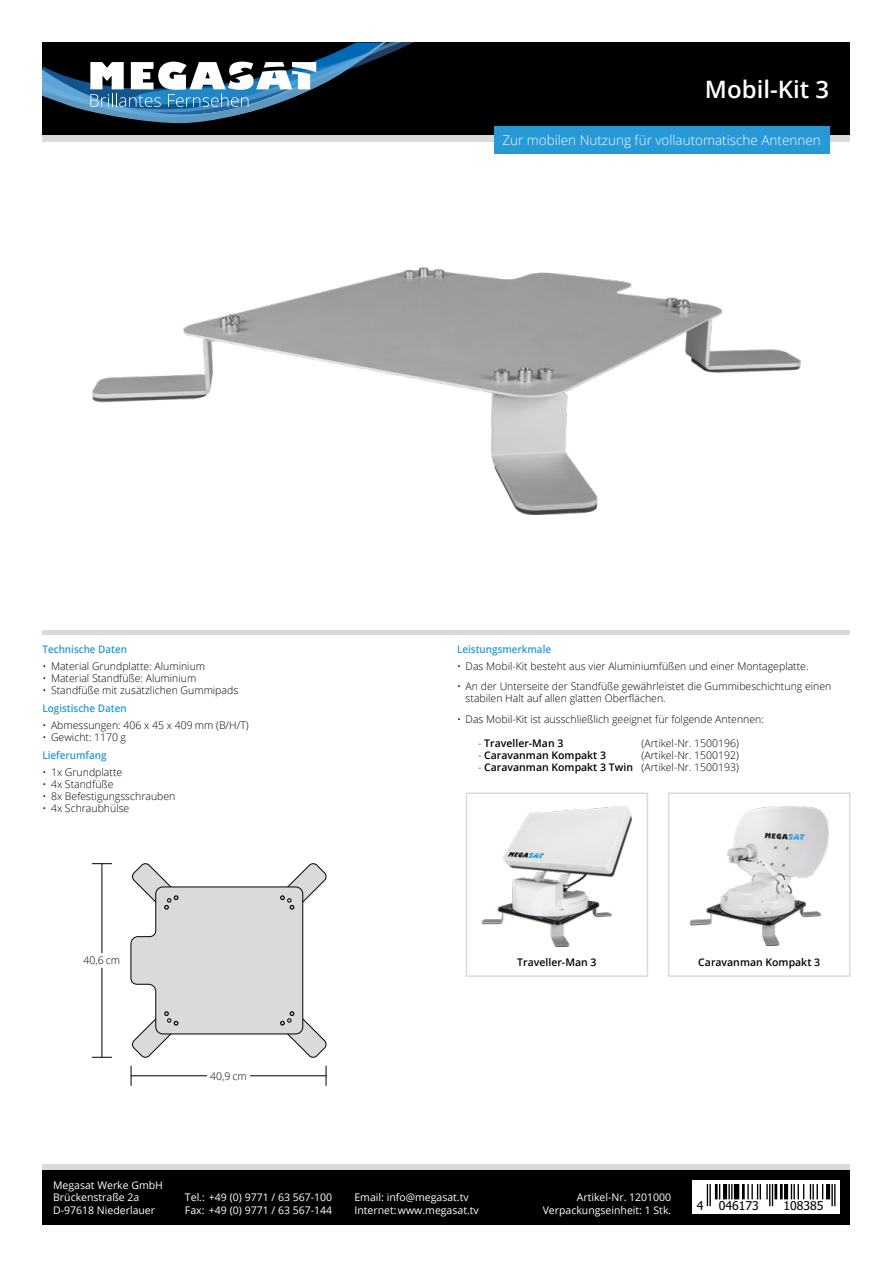
<style>
.page{position:relative;width:893px;height:1263px;background:#fff}
.page>*{position:absolute;margin:0;border:0;box-sizing:border-box;transform-origin:0 0}
.t1{font:600 24px "Open Sans";color:#fff}
.t2{font:300 13.5px "Open Sans";color:#fff}
.t3{font:12.15px "Tahoma";color:#000}
.t4{font:300 10.5px/12px "Open Sans";color:#000}
.t5{font:10.5px/12.6px "Open Sans";color:#fff}
.t6{font:600 10.5px "Open Sans";color:#000}
.t7{font:600 10.5px "Open Sans";color:#2699d6;scale:.94 1}
.s1{font-weight:300}
</style>
<div class="page">
<div style="left:43px;top:43px;width:807px;height:92px;background:#000"></div>
<div style="left:43px;top:135px;width:807px;height:7px;background:#dadada"></div>
<div style="left:43px;top:1164px;width:807px;height:6px;background:#dadada"></div>
<div style="left:43px;top:630px;width:807px;height:5px;background:#dadada"></div>
<div style="left:43px;top:1170px;width:807px;height:54px;background:#000"></div>
<svg style="left:43px;top:43px;width:369px;height:80px"></svg>
<div style="left:466px;top:792px;width:182px;height:185px;border:2px solid #dadada"></div>
<div style="left:668px;top:792px;width:182px;height:185px;border:2px solid #dadada"></div>
<img style="left:483px;top:806px;width:148px;height:140px">
<div style="left:692px;top:1181px;width:148px;height:33px;background:#fff"></div>
<svg style="left:706px;top:1184px;width:129px;height:23px"></svg>
<svg style="left:707px;top:1184px;width:1px;height:22px"></svg>
<hr style="left:709px;top:1184px;width:2px;height:22px;background:#000">
<hr style="left:715px;top:1184px;width:3px;height:15px;background:#000">
<svg style="left:719px;top:1184px;width:1px;height:15px"></svg>
<hr style="left:723px;top:1184px;width:4px;height:15px;background:#000">
<svg style="left:728px;top:1184px;width:4px;height:15px"></svg>
<div style="left:734px;top:1184px;width:5px;height:15px;background:#000"></div>
<hr style="left:742px;top:1184px;width:3px;height:15px;background:#000">
<svg style="left:747px;top:1184px;width:26px;height:22px"></svg>
<hr style="left:774px;top:1184px;width:3px;height:15px;background:#000">
<hr style="left:780px;top:1184px;width:3px;height:15px;background:#000">
<hr style="left:784px;top:1184px;width:4px;height:15px;background:#000">
<svg style="left:791px;top:1184px;width:13px;height:15px"></svg>
<svg style="left:810px;top:1184px;width:13px;height:15px"></svg>
<svg style="left:826px;top:1184px;width:4px;height:15px"></svg>
<hr style="left:831px;top:1184px;width:2px;height:22px;background:#000">
<svg style="left:834px;top:1184px;width:1px;height:22px"></svg>
<div style="left:494px;top:126px;width:335px;height:27px;background:#2699d6"></div>
<svg style="left:92px;top:1057px;width:20px;height:1px"></svg>
<hr style="left:102px;top:968px;width:1px;height:89px;background:#000">
<hr style="left:102px;top:863px;width:1px;height:90px;background:#000">
<svg style="left:92px;top:863px;width:20px;height:1px"></svg>
<img style="left:93px;top:267px;width:707px;height:247px">
<svg style="left:131px;top:863px;width:196px;height:195px"></svg>
<svg style="left:326px;top:1066px;width:1px;height:20px"></svg>
<hr style="left:250px;top:1075px;width:76px;height:1px;background:#000">
<hr style="left:131px;top:1075px;width:76px;height:1px;background:#000">
<svg style="left:131px;top:1066px;width:1px;height:20px"></svg>
<img style="left:690px;top:806px;width:138px;height:140px">
<h1 class="t1" style="left:705px;top:73px;width:126px">Mobil-Kit 3</h1>
<p class="t7" style="left:43px;top:642px;width:91px">Technische Daten</p>
<p class="t4" style="left:43px;top:660px;width:164px">• Material Grundplatte: Aluminium</p>
<p class="t4" style="left:43px;top:672px;width:155px">• Material Standfüße: Aluminium</p>
<p class="t4" style="left:43px;top:684px;width:197px">• Standfüße mit zusätzlichen Gummipads</p>
<p class="t7" style="left:43px;top:701px;width:91px">Logistische Daten</p>
<p class="t4" style="left:43px;top:718px;width:208px">• Abmessungen: 406 x 45 x 409 mm (B/H/T)</p>
<p class="t4" style="left:43px;top:730px;width:85px">• Gewicht: 1170 g</p>
<p class="t7" style="left:43px;top:748px;width:70px">Lieferumfang</p>
<p class="t4" style="left:43px;top:765px;width:81px">• 1x Grundplatte</p>
<p class="t4" style="left:43px;top:777px;width:72px">• 4x Standfüße</p>
<p class="t4" style="left:43px;top:789px;width:134px">• 8x Befestigungsschrauben</p>
<p class="t4" style="left:43px;top:801px;width:88px">• 4x Schraubhülse</p>
<p class="t4" style="left:84px;top:954px;width:38px">40,6 cm</p>
<p class="t4" style="left:210px;top:1070px;width:38px">40,9 cm</p>
<p class="t2" style="left:502px;top:131px;width:320px">Zur mobilen Nutzung für vollautomatische Antennen</p>
<p class="t7" style="left:457px;top:642px;width:102px">Leistungsmerkmale</p>
<p class="t4" style="left:457px;top:660px;width:353px">• Das Mobil-Kit besteht aus vier Aluminiumfüßen und einer Montageplatte.</p>
<p class="t4" style="left:466px;top:680px;width:367px;text-indent:-9px">• An der Unterseite der Standfüße gewährleistet die Gummibeschichtung einen stabilen Halt auf allen glatten Oberflächen.</p>
<p class="t4" style="left:457px;top:713px;width:308px">• Das Mobil-Kit ist ausschließlich geeignet für folgende Antennen:</p>
<p class="t6" style="left:478px;top:736px;width:87px"><span class="s1">-</span> Traveller-Man 3</p>
<p class="t4" style="left:642px;top:737px;width:99px">(Artikel-Nr. 1500196)</p>
<p class="t6" style="left:478px;top:748px;width:130px"><span class="s1">-</span> Caravanman Kompakt 3</p>
<p class="t4" style="left:642px;top:749px;width:99px">(Artikel-Nr. 1500192)</p>
<p class="t6" style="left:478px;top:760px;width:262px"><span class="s1">-</span> Caravanman Kompakt 3 Twin <span class="s1">(Artikel-Nr. 1500193)</span></p>
<p class="t6" style="left:517px;top:955px;width:81px">Traveller-Man 3</p>
<p class="t6" style="left:698px;top:955px;width:123px">Caravanman Kompakt 3</p>
<p class="t5" style="left:53px;top:1178px;width:111px">Megasat Werke GmbH<br>Brückenstraße 2a<br>D-97618 Niederlauer</p>
<p class="t5" style="left:185px;top:1191px;width:149px">Tel.: +49 (0) 9771 / 63 567-100<br>Fax: +49 (0) 9771 / 63 567-144</p>
<p class="t5" style="left:354px;top:1191px;width:126px">Email: info@megasat.tv<br>Internet:www.megasat.tv</p>
<p class="t5" style="left:577px;top:1191px;width:96px">Artikel-Nr. 1201000</p>
<p class="t5" style="left:543px;top:1203px;width:130px">Verpackungseinheit: 1 Stk.</p>
<p class="t3" style="left:697px;top:1197px;width:8px">4</p>
<p class="t3" style="left:719px;top:1197px;width:41px">046173</p>
<p class="t3" style="left:783px;top:1197px;width:41px">108385</p>
</div>
